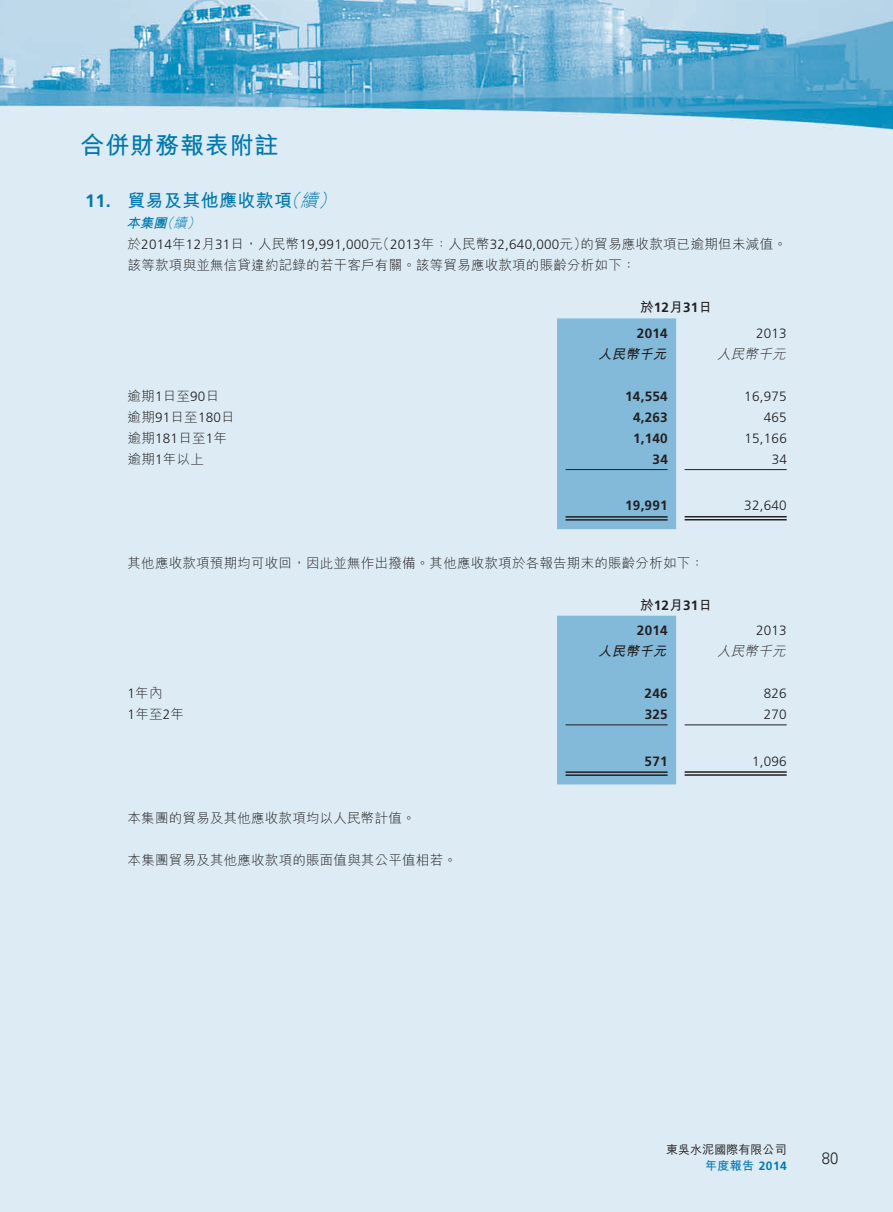
<style>
.page{position:relative;width:893px;height:1212px;background:#fff}
.page>*{position:absolute;margin:0;border:0;box-sizing:border-box;transform-origin:0 0}
.t1{font:700 24px "M Hei HK";letter-spacing:.035em;color:#0078ae}
.t2{font:700 18px "M Hei HK";letter-spacing:.015em;color:#0078ae}
.t3{font:300 16.5px "Univers LT Std";color:#231f20;scale:.9 1}
.t4{font:300 13.5px/21px "M Hei HK";letter-spacing:.015em;color:#231f20}
.t5{font:700 13.5px/25.2px "Frutiger LT Std";letter-spacing:.015em;color:#231f20}
.t6{font:300 13.5px "Frutiger LT Std";letter-spacing:.015em;color:#231f20}
.t7{font:italic 700 13.5px "M Hei HK";color:#231f20}
.t8{font:italic 300 13.5px "M Hei HK";color:#231f20}
.t9{font:500 12px/15px "M Hei HK";letter-spacing:.005em;color:#231f20;text-align:right}
.s1{font-family:"Frutiger LT Std"}
.s2{font-weight:300;font-style:italic}
.s3{font-weight:700;font-style:italic;color:#0078ae}
.s4{font-style:italic;color:#0078ae}
.s5{font-family:"M Hei HK"}
.s6{font-weight:700;color:#0078ae}
.s7{font-family:"Frutiger LT Std";font-weight:700;color:#0078ae}
</style>
<div class="page">
<img style="left:0;top:0;width:893px;height:1212px">
<div style="left:557px;top:318px;width:119px;height:211px;background:#83b9d9"></div>
<hr style="left:566px;top:469px;width:102px;height:1px;background:#231f20">
<hr style="left:685px;top:469px;width:102px;height:1px;background:#231f20">
<hr style="left:566px;top:516px;width:102px;height:2px;background:#231f20">
<hr style="left:566px;top:519px;width:102px;height:2px;background:#231f20">
<hr style="left:685px;top:516px;width:102px;height:1px;background:#231f20">
<hr style="left:685px;top:519px;width:102px;height:1px;background:#231f20">
<div style="left:557px;top:616px;width:119px;height:168px;background:#83b9d9"></div>
<hr style="left:566px;top:724px;width:102px;height:1px;background:#231f20">
<hr style="left:685px;top:724px;width:102px;height:1px;background:#231f20">
<hr style="left:566px;top:771px;width:102px;height:2px;background:#231f20">
<hr style="left:566px;top:774px;width:102px;height:2px;background:#231f20">
<hr style="left:685px;top:771px;width:102px;height:2px;background:#231f20">
<hr style="left:685px;top:774px;width:102px;height:2px;background:#231f20">
<h1 class="t1" style="left:81px;top:128px;width:200px">合併財務報表附註</h1>
<p class="t2" style="left:85px;top:188px;width:258px"><span class="s1">11.</span> 貿易及其他應收款項<span class="s2">（續）</span></p>
<p class="t4" style="left:126px;top:212px;width:662px"><span class="s3">本集團</span><span class="s4">（續）<br></span>於<span class="s1">2014</span>年<span class="s1">12</span>月<span class="s1">31</span>日，人民幣<span class="s1">19,991,000</span>元（<span class="s1">2013</span>年：人民幣<span class="s1">32,640,000</span>元）的貿易應收款項已逾期但未減值。該等款項與並無信貸違約記錄的若干客戶有關。該等貿易應收款項的賬齡分析如下：</p>
<p class="t5" style="left:637px;top:295px;width:77px"><span class="s5">於</span>12<span class="s5">月</span>31<span class="s5">日<br></span>2014</p>
<p class="t6" style="left:756px;top:325px;width:32px">2013</p>
<p class="t7" style="left:598px;top:344px;width:74px">人民幣千元</p>
<p class="t8" style="left:717px;top:344px;width:74px">人民幣千元</p>
<p class="t4" style="left:128px;top:385px;width:93px">逾期<span class="s1">1</span>日至<span class="s1">90</span>日</p>
<p class="t5" style="left:625px;top:383px;width:44px">14,554</p>
<p class="t6" style="left:744px;top:388px;width:44px">16,975</p>
<p class="t4" style="left:128px;top:406px;width:109px">逾期<span class="s1">91</span>日至<span class="s1">180</span>日</p>
<p class="t5" style="left:633px;top:404px;width:36px">4,263</p>
<p class="t6" style="left:764px;top:409px;width:24px">465</p>
<p class="t4" style="left:128px;top:427px;width:101px">逾期<span class="s1">181</span>日至<span class="s1">1</span>年</p>
<p class="t5" style="left:633px;top:425px;width:36px">1,140</p>
<p class="t6" style="left:744px;top:430px;width:44px">15,166</p>
<p class="t4" style="left:128px;top:448px;width:78px">逾期<span class="s1">1</span>年以上</p>
<p class="t5" style="left:653px;top:446px;width:17px">34</p>
<p class="t6" style="left:772px;top:451px;width:17px">34</p>
<p class="t5" style="left:625px;top:493px;width:44px">19,991</p>
<p class="t6" style="left:744px;top:498px;width:44px">32,640</p>
<p class="t4" style="left:128px;top:552px;width:578px">其他應收款項預期均可收回，因此並無作出撥備。其他應收款項於各報告期末的賬齡分析如下：</p>
<p class="t5" style="left:637px;top:592px;width:77px"><span class="s5">於</span>12<span class="s5">月</span>31<span class="s5">日<br></span>2014</p>
<p class="t6" style="left:756px;top:623px;width:32px">2013</p>
<p class="t7" style="left:598px;top:641px;width:74px">人民幣千元</p>
<p class="t8" style="left:717px;top:641px;width:74px">人民幣千元</p>
<p class="t4" style="left:128px;top:682px;width:36px"><span class="s1">1</span>年內</p>
<p class="t5" style="left:645px;top:681px;width:24px">246</p>
<p class="t6" style="left:764px;top:686px;width:24px">826</p>
<p class="t4" style="left:128px;top:703px;width:58px"><span class="s1">1</span>年至<span class="s1">2</span>年</p>
<p class="t5" style="left:645px;top:702px;width:24px">325</p>
<p class="t6" style="left:764px;top:707px;width:24px">270</p>
<p class="t5" style="left:645px;top:748px;width:24px">571</p>
<p class="t6" style="left:752px;top:753px;width:36px">1,096</p>
<p class="t4" style="left:128px;top:807px;width:290px">本集團的貿易及其他應收款項均以人民幣計值。</p>
<p class="t4" style="left:128px;top:849px;width:331px">本集團貿易及其他應收款項的賬面值與其公平值相若。</p>
<p class="t9" style="left:666px;top:1142px;width:122px">東吳水泥國際有限公司<span class="s6">年度報告</span> <span class="s7">2014</span></p>
<p class="t3" style="left:822px;top:1148px;width:20px">80</p>
</div>
